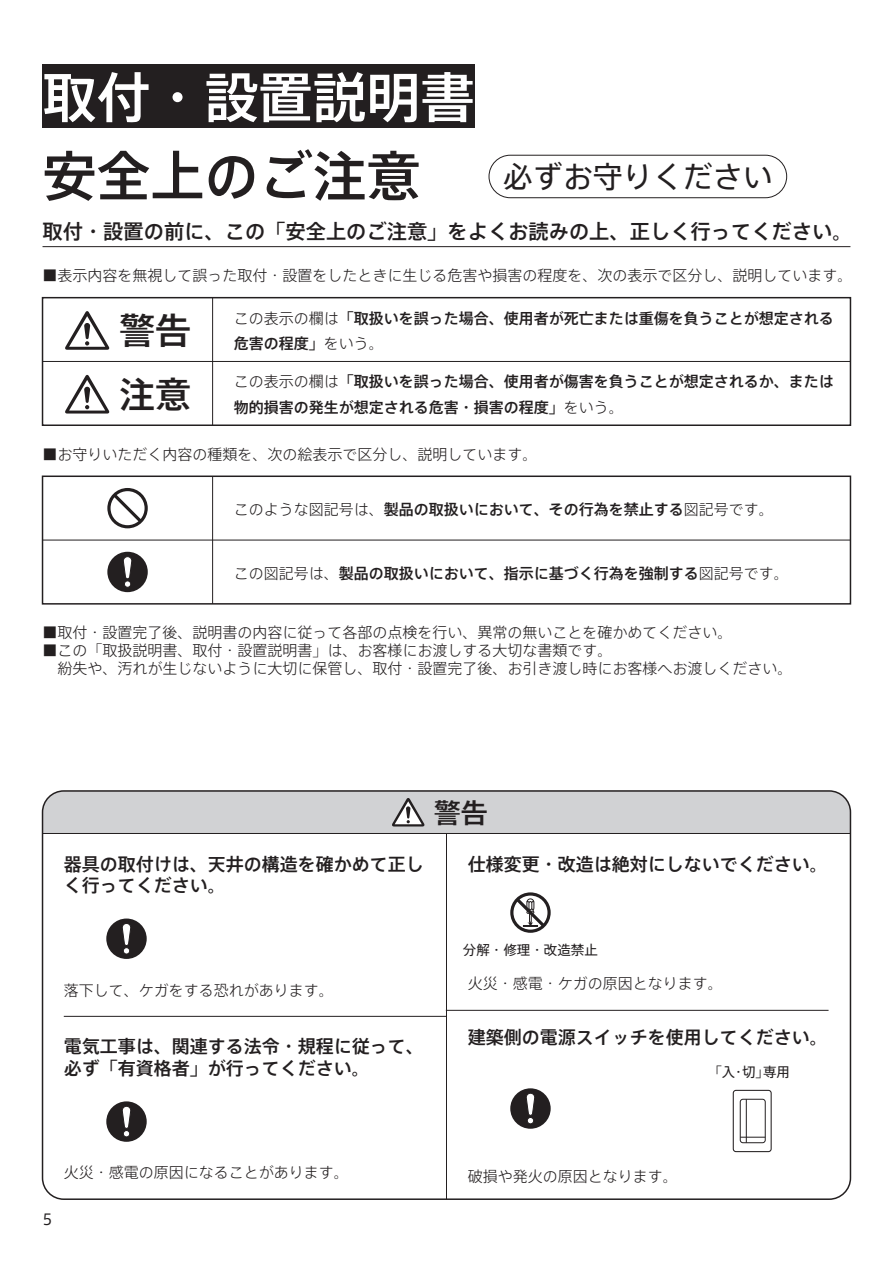
<style>
.page{position:relative;width:893px;height:1263px;background:#fff}
.page>*{position:absolute;margin:0;border:0;box-sizing:border-box;transform-origin:0 0}
.t1{font:500 54px "Axis Std";color:#fff}
.t2{font:500 54px "Axis Std";color:#231f20}
.t3{font:500 36px "Axis Std";color:#231f20}
.t4{font:30px "Axis Std";color:#231f20}
.t5{font:500 27px "Axis Std";color:#231f20}
.t6{font:500 20.25px "Axis Std";color:#231f20}
.t7{font:500 18px/21.6px "Axis Std";color:#231f20}
.t8{font:300 15px/18px "Axis Std";color:#231f20}
.t9{font:500 15px/25.5px "Axis Std";color:#231f20}
.t10{font:15px "Axis Std";color:#231f20}
.t11{font:13.5px "Axis Std";color:#231f20}
.s1{font-weight:300}
</style>
<div class="page">
<div style="left:43px;top:64px;width:432px;height:64px;background:#231f20"></div>
<div style="left:489px;top:155px;width:298px;height:43px;border:1px solid #231f20;border-radius:21px"></div>
<hr style="left:43px;top:246px;width:807px;height:1px;background:#231f20">
<div style="left:42px;top:297px;width:809px;height:129px;border:2px solid #231f20"></div>
<svg style="left:65px;top:311px;width:45px;height:39px"></svg>
<hr style="left:212px;top:298px;width:1px;height:127px;background:#231f20">
<svg style="left:65px;top:374px;width:45px;height:39px"></svg>
<hr style="left:43px;top:361px;width:807px;height:1px;background:#231f20">
<hr style="left:43px;top:833px;width:807px;height:1px;background:#231f20">
<div style="left:43px;top:791px;width:807px;height:42px;background:#d1d2d4"></div>
<div style="left:106px;top:918px;width:41px;height:41px;background:#231f20;border-radius:50%"></div>
<div style="left:123px;top:948px;width:7px;height:6px;background:#fff;border-radius:50%"></div>
<div style="left:123px;top:947px;width:7px;height:7px;border:1px solid #231f20;border-radius:50%"></div>
<svg style="left:122px;top:924px;width:9px;height:21px"></svg>
<div style="left:106px;top:1101px;width:41px;height:41px;background:#231f20;border-radius:50%"></div>
<div style="left:123px;top:1130px;width:7px;height:7px;background:#fff;border-radius:50%"></div>
<div style="left:123px;top:1130px;width:7px;height:7px;border:1px solid #231f20;border-radius:50%"></div>
<svg style="left:122px;top:1106px;width:9px;height:22px"></svg>
<hr style="left:446px;top:833px;width:1px;height:366px;background:#231f20">
<div style="left:42px;top:475px;width:809px;height:130px;border:2px solid #231f20"></div>
<hr style="left:212px;top:476px;width:1px;height:128px;background:#231f20">
<hr style="left:43px;top:540px;width:807px;height:1px;background:#231f20">
<svg style="left:107px;top:488px;width:41px;height:40px"></svg>
<svg style="left:111px;top:491px;width:34px;height:34px"></svg>
<div style="left:107px;top:552px;width:41px;height:40px;background:#231f20;border-radius:50%"></div>
<div style="left:124px;top:581px;width:7px;height:6px;background:#fff;border-radius:50%"></div>
<div style="left:124px;top:581px;width:7px;height:6px;border:1px solid #231f20;border-radius:50%"></div>
<svg style="left:123px;top:556px;width:9px;height:23px"></svg>
<hr style="left:64px;top:1016px;width:382px;height:1px;background:#231f20">
<svg style="left:510px;top:892px;width:41px;height:41px"></svg>
<svg style="left:513px;top:895px;width:34px;height:34px"></svg>
<div style="left:510px;top:1088px;width:41px;height:41px;background:#231f20;border-radius:50%"></div>
<div style="left:527px;top:1117px;width:7px;height:7px;background:#fff;border-radius:50%"></div>
<div style="left:527px;top:1117px;width:7px;height:7px;border:1px solid #231f20;border-radius:50%"></div>
<svg style="left:526px;top:1093px;width:9px;height:22px"></svg>
<div style="left:733px;top:1090px;width:39px;height:62px;border:1px solid #231f20;border-radius:3px"></div>
<div style="left:740px;top:1099px;width:25px;height:44px;border:1px solid #231f20;border-radius:3px"></div>
<svg style="left:740px;top:1137px;width:25px;height:1px"></svg>
<hr style="left:746px;top:1099px;width:1px;height:44px;background:#231f20">
<hr style="left:446px;top:1010px;width:382px;height:1px;background:#231f20">
<h1 class="t1" style="left:43px;top:56px;width:433px">取付・設置説明書</h1>
<h1 class="t2" style="left:43px;top:135px;width:380px">安全上のご注意</h1>
<h3 class="t4" style="left:503px;top:154px;width:271px">必ずお守りください</h3>
<h3 class="t6" style="left:43px;top:216px;width:811px">取付・設置の前に、この「安全上のご注意」をよくお読みの上、正しく行ってください。</h3>
<p class="t8" style="left:43px;top:266px;width:811px">■表示内容を無視して誤った取付・設置をしたときに生じる危害や損害の程度を、次の表示で区分し、説明しています。</p>
<h2 class="t3" style="left:119px;top:303px;width:73px">警告</h2>
<p class="t9" style="left:234px;top:304px;width:601px"><span class="s1">この表示の欄は</span>「取扱いを誤った場合、使用者が死亡または重傷を負うことが想定される危害の程度」<span class="s1">をいう。</span></p>
<h2 class="t3" style="left:119px;top:367px;width:73px">注意</h2>
<p class="t9" style="left:234px;top:368px;width:601px"><span class="s1">この表示の欄は</span>「取扱いを誤った場合、使用者が傷害を負うことが想定されるか、または物的損害の発生が想定される危害・損害の程度」<span class="s1">をいう。</span></p>
<p class="t8" style="left:43px;top:444px;width:497px">■お守りいただく内容の種類を、次の絵表示で区分し、説明しています。</p>
<p class="t9" style="left:234px;top:495px;width:541px"><span class="s1">このような図記号は、</span>製品の取扱いにおいて、その行為を禁止する<span class="s1">図記号です。</span></p>
<p class="t9" style="left:234px;top:559px;width:556px"><span class="s1">この図記号は、</span>製品の取扱いにおいて、指示に基づく行為を強制する<span class="s1">図記号です。</span></p>
<p class="t8" style="left:43px;top:623px;width:692px">■取付・設置完了後、説明書の内容に従って各部の点検を行い、異常の無いことを確かめてください。</p>
<p class="t8" style="left:43px;top:641px;width:751px">■この「取扱説明書、取付・設置説明書」は、お客様にお渡しする大切な書類です。<br>　紛失や、汚れが生じないように大切に保管し、取付・設置完了後、お引き渡し時にお客様へお渡しください。</p>
<p class="t7" style="left:64px;top:852px;width:361px">器具の取付けは、天井の構造を確かめて正しく行ってください。</p>
<h3 class="t5" style="left:434px;top:793px;width:55px">警告</h3>
<p class="t7" style="left:468px;top:852px;width:361px">仕様変更・改造は絶対にしないでください。</p>
<p class="t8" style="left:64px;top:980px;width:271px">落下して、ケガをする恐れがあります。</p>
<p class="t7" style="left:64px;top:1034px;width:361px">電気工事は、関連する法令・規程に従って、必ず「有資格者」が行ってください。</p>
<p class="t11" style="left:463px;top:940px;width:136px">分解・修理・改造禁止</p>
<p class="t8" style="left:468px;top:974px;width:256px">火災・感電・ケガの原因となります。</p>
<p class="t7" style="left:468px;top:1025px;width:361px">建築側の電源スイッチを使用してください。</p>
<p class="t11" style="left:708px;top:1062px;width:83px">「入・切」専用</p>
<p class="t8" style="left:64px;top:1163px;width:286px">火災・感電の原因になることがあります。</p>
<p class="t10" style="left:43px;top:1208px;width:12px">5</p>
<p class="t8" style="left:468px;top:1167px;width:211px">破損や発火の原因となります。</p>
</div>
